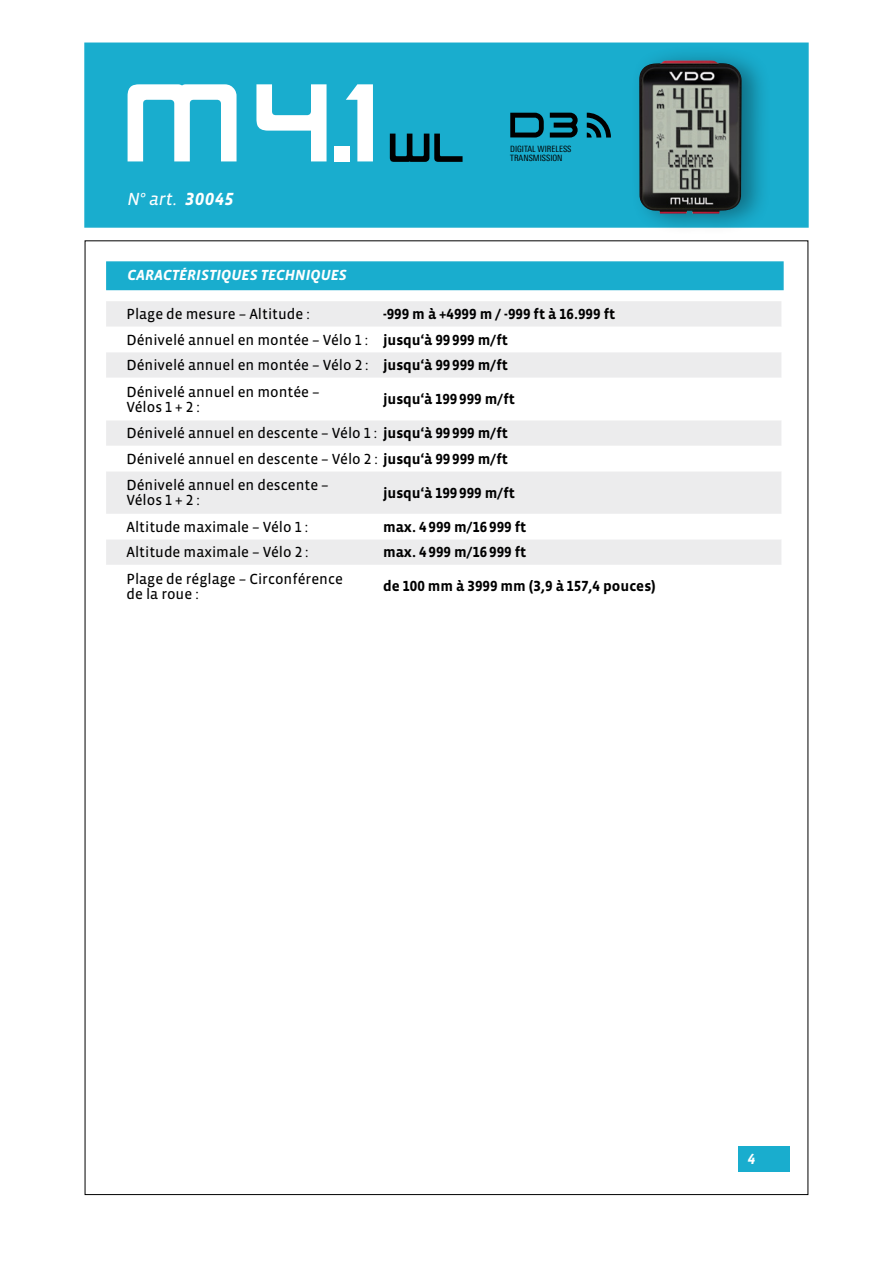
<style>
.page{position:relative;width:893px;height:1263px;background:#fff}
.page>*{position:absolute;margin:0;border:0;box-sizing:border-box;transform-origin:0 0}
.t1{font:italic 18px "Vista Sans OT";color:#fff}
.t2{font:15px/25.8px "Vista Sans OT";color:#000}
.t3{font:700 15px "Vista Sans OT";color:#000}
.t4{font:italic 700 15px "Vista Sans OT";color:#fff}
.t5{font:condensed 8.7px/8.7px "LT Univers";color:#000}
.s1{font-weight:700}
</style>
<div class="page">
<div style="left:106px;top:261px;width:678px;height:29px;background:#19adce;border:2px solid #19adce"></div>
<div style="left:84px;top:43px;width:725px;height:185px;background:#19adce;border:2px solid #19adce"></div>
<div style="left:738px;top:1146px;width:51px;height:25px;background:#19adce"></div>
<svg style="left:510px;top:113px;width:34px;height:25px"></svg>
<svg style="left:550px;top:113px;width:28px;height:25px"></svg>
<svg style="left:587px;top:113px;width:24px;height:25px"></svg>
<svg style="left:390px;top:134px;width:73px;height:28px"></svg>
<svg style="left:128px;top:84px;width:109px;height:77px"></svg>
<svg style="left:256px;top:84px;width:71px;height:77px"></svg>
<div style="left:334px;top:146px;width:16px;height:15px;background:#fff"></div>
<svg style="left:346px;top:84px;width:27px;height:77px"></svg>
<div style="left:631px;top:45px;width:140px;height:190px;background:#000;opacity:.35"></div>
<img style="left:639px;top:60px;width:103px;height:154px">
<div style="left:106px;top:301px;width:675px;height:26px;background:#ececed"></div>
<svg style="left:106px;top:352px;width:675px;height:213px;fill:#ececed"></svg>
<p class="t1" style="left:128px;top:189px;width:108px">N° art. <span class="s1">30045</span></p>
<p class="t4" style="left:128px;top:268px;width:221px">CARACTÉRISTIQUES TECHNIQUES</p>
<p class="t5" style="left:510px;top:145px;width:63px">DIGITAL WIRELESS<br>TRANSMISSION</p>
<p class="t2" style="left:126px;top:302px;width:490px;text-indent:257px"><span class="s1">-999 m à +4999 m / -999 ft à 16.999 ft </span>Dénivelé annuel en montée – Vélo 1 : <span class="s1">jusqu‘à 99999 m/ft<br></span>Dénivelé annuel en montée – Vélo 2 : <span class="s1">jusqu‘à 99999 m/ft<br></span>Dénivelé annuel en montée –</p>
<p class="t2" style="left:126px;top:394px;width:75px">Vélos 1 + 2 :</p>
<p class="t3" style="left:383px;top:391px;width:134px">jusqu‘à 199 999 m/ft</p>
<p class="t2" style="left:126px;top:421px;width:383px;text-align:justify">Dénivelé annuel en descente – Vélo 1 : <span class="s1">jusqu‘à 99 999 m/ft </span>Dénivelé annuel en descente – Vélo 2 : <span class="s1">jusqu‘à 99 999 m/ft </span>Dénivelé annuel en descente –</p>
<p class="t2" style="left:126px;top:488px;width:75px">Vélos 1 + 2 :</p>
<p class="t3" style="left:383px;top:485px;width:134px">jusqu‘à 199999 m/ft</p>
<p class="t2" style="left:126px;top:514px;width:183px">Altitude maximale – Vélo 1 :</p>
<p class="t3" style="left:383px;top:519px;width:145px">max. 4999 m/16 999 ft</p>
<p class="t2" style="left:126px;top:540px;width:184px">Altitude maximale – Vélo 2 :</p>
<p class="t3" style="left:383px;top:545px;width:145px">max. 4 999 m/16999 ft</p>
<p class="t2" style="left:126px;top:572px;width:218px;line-height:15px">Plage de réglage – Circonférence de la roue :</p>
<p class="t3" style="left:383px;top:579px;width:274px">de 100 mm à 3999 mm (3,9 à 157,4 pouces)</p>
<p class="t2" style="left:126px;top:302px;width:185px">Plage de mesure – Altitude :</p>
<p class="t4" style="left:748px;top:1151px;width:9px">4</p>
</div>
